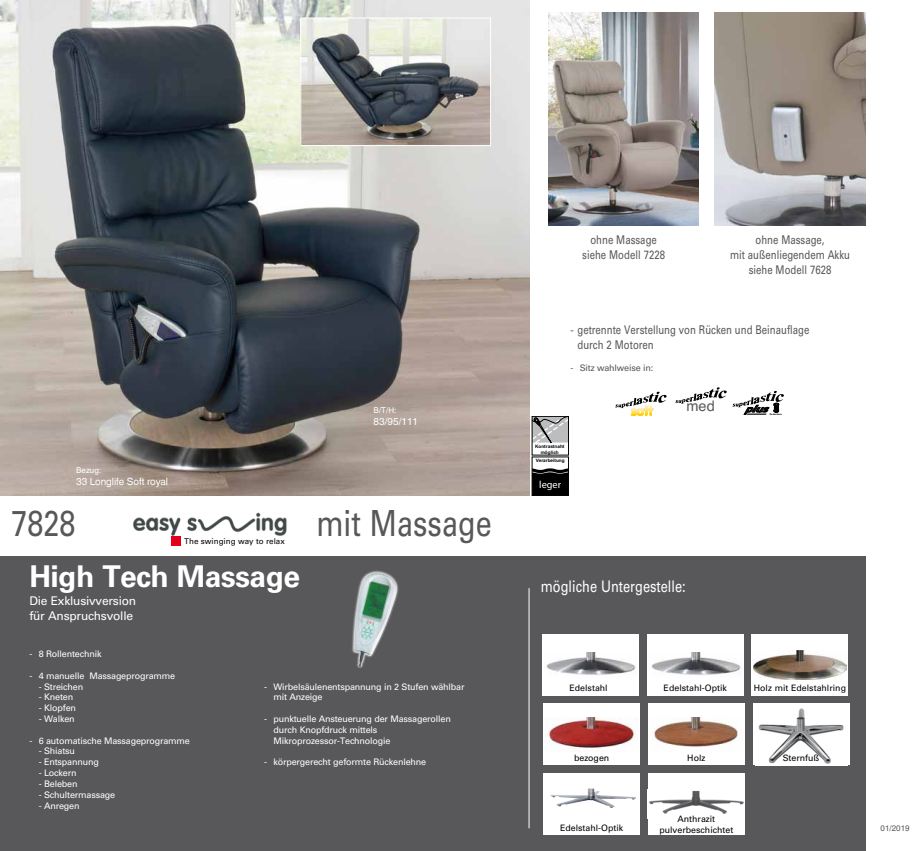
<style>
.page{position:relative;width:922px;height:851px;background:#fff}
.page>*{position:absolute;margin:0;border:0;box-sizing:border-box;transform-origin:0 0}
.t1{font:36px "Univers";color:#58585a;scale:.8 1}
.t2{font:700 30px "Univers";letter-spacing:-.02em;color:#fff}
.t3{font:16px "Univers";color:#fff;scale:.8 1}
.t4{font:14.5px "Helvetica";color:#58585a}
.t5{font:12px/15px "Univers";color:#58585a;text-align:center;scale:.8 1}
.t6{font:12px/14.4px "Univers";letter-spacing:-.02em;color:#fff}
.t7{font:10.3px "Myriad Pro";color:#fff}
.t8{font:italic 700 10.1px "Gill Sans";color:#000;scale:1.2 1}
.t9{font:10px "Helvetica World";color:#fff}
.t10{font:9px/10.8px "Univers";letter-spacing:-.02em;color:#fff}
.t11{font:9px "Univers";letter-spacing:-.02em;color:#58585a}
.t12{font:8.8px/10.6px "Univers";color:#000;text-align:center}
.t13{font:8px "Univers";color:#000}
.t14{font:8px "Helvetica World";color:#fff}
.t15{font:8px "Helvetica World";color:#58585a}
.t16{font:700 4.7px/5.6px "Arial";color:#000;text-align:center}
.t17{font:700 2.6px "Gill Sans";color:#000}
</style>
<div class="page">
<div style="left:0;top:556px;width:865px;height:294px;background:#58585a"></div>
<img style="left:548px;top:12px;width:150px;height:213px">
<img style="left:714px;top:12px;width:151px;height:213px">
<svg style="left:615px;top:391px;width:51px;height:17px"></svg>
<svg style="left:675px;top:387px;width:51px;height:17px"></svg>
<svg style="left:732px;top:391px;width:51px;height:24px"></svg>
<svg style="left:352px;top:570px;width:47px;height:98px"></svg>
<img style="left:354px;top:573px;width:43px;height:93px">
<img style="left:0;top:0;width:529px;height:496px">
<img style="left:302px;top:20px;width:187px;height:124px">
<div style="left:300px;top:18px;width:191px;height:128px;border:1px solid #fff"></div>
<hr style="left:528px;top:588px;width:1px;height:240px;background:#fff">
<img style="left:133px;top:512px;width:154px;height:24px">
<div style="left:171px;top:536px;width:10px;height:10px;background:#e2001a"></div>
<div style="left:542px;top:634px;width:97px;height:61px;background:#fff"></div>
<img style="left:547px;top:652px;width:89px;height:23px">
<div style="left:646px;top:634px;width:97px;height:61px;background:#fff"></div>
<img style="left:652px;top:652px;width:89px;height:23px">
<div style="left:751px;top:634px;width:97px;height:61px;background:#fff"></div>
<img style="left:753px;top:650px;width:92px;height:29px">
<div style="left:543px;top:703px;width:97px;height:62px;background:#fff"></div>
<img style="left:545px;top:717px;width:91px;height:33px">
<div style="left:543px;top:773px;width:97px;height:61px;background:#fff"></div>
<img style="left:550px;top:788px;width:86px;height:19px">
<div style="left:647px;top:703px;width:97px;height:62px;background:#fff"></div>
<img style="left:653px;top:717px;width:85px;height:30px">
<div style="left:647px;top:773px;width:97px;height:61px;background:#fff"></div>
<img style="left:649px;top:791px;width:95px;height:23px">
<div style="left:752px;top:703px;width:97px;height:62px;background:#fff"></div>
<img style="left:758px;top:708px;width:86px;height:56px">
<svg style="left:531px;top:416px;width:37px;height:37px"></svg>
<svg style="left:533px;top:468px;width:33px;height:26px"></svg>
<div style="left:531px;top:456px;width:37px;height:40px;border:1px solid #000"></div>
<p class="t14" style="left:76px;top:465px;width:26px">Bezug:</p>
<p class="t9" style="left:76px;top:475px;width:93px">33 Longlife Soft royal</p>
<h1 class="t1" style="left:11px;top:502px;width:82px">7828</h1>
<p class="t13" style="left:184px;top:537px;width:102px">The swinging way to relax</p>
<h2 class="t2" style="left:29px;top:559px;width:272px">High Tech Massage</h2>
<h3 class="t6" style="left:29px;top:593px;width:108px">Die Exklusivversion für Anspruchsvolle</h3>
<p class="t14" style="left:373px;top:405px;width:24px">B/T/H:</p>
<p class="t9" style="left:373px;top:415px;width:46px">83/95/111</p>
<h1 class="t1" style="left:316px;top:502px;width:221px">mit Massage</h1>
<p class="t10" style="left:29px;top:648px;width:74px">- 8 Rollentechnik</p>
<p class="t10" style="left:29px;top:670px;width:147px">- 4 manuelle Massageprogramme</p>
<p class="t10" style="left:39px;top:681px;width:46px">- Streichen</p>
<p class="t10" style="left:39px;top:691px;width:36px">- Kneten</p>
<p class="t10" style="left:39px;top:702px;width:39px">- Klopfen</p>
<p class="t10" style="left:39px;top:713px;width:38px">- Walken</p>
<p class="t10" style="left:29px;top:735px;width:162px">- 6 automatische Massageprogramme</p>
<p class="t10" style="left:39px;top:745px;width:38px">- Shiatsu</p>
<p class="t10" style="left:39px;top:756px;width:62px">- Entspannung</p>
<p class="t10" style="left:39px;top:767px;width:39px">- Lockern</p>
<p class="t10" style="left:39px;top:778px;width:40px">- Beleben</p>
<p class="t10" style="left:39px;top:789px;width:78px">- Schultermassage</p>
<p class="t10" style="left:39px;top:799px;width:42px">- Anregen</p>
<p class="t10" style="left:273px;top:681px;width:192px;text-indent:-9px">- Wirbelsäulenentspannung in 2 Stufen wählbar mit Anzeige</p>
<p class="t10" style="left:273px;top:713px;width:179px;text-indent:-9px">- punktuelle Ansteuerung der Massagerollen durch Knopfdruck mittels<br>Mikroprozessor-Technologie</p>
<p class="t10" style="left:264px;top:756px;width:163px">- körpergerecht geformte Rückenlehne</p>
<h3 class="t5" style="left:582px;top:232px;width:105px">ohne Massage siehe Modell 7228</h3>
<h3 class="t5" style="left:729px;top:232px;width:152px">ohne Massage,<br>mit außenliegendem Akku siehe Modell 7628</h3>
<h3 class="t5" style="left:577px;top:322px;width:291px;text-align:left;text-indent:-7px">- getrennte Verstellung von Rücken und Beinauflage durch 2 Motoren</h3>
<p class="t11" style="left:570px;top:362px;width:84px">- Sitz wahlweise in:</p>
<h3 class="t4" style="left:686px;top:395px;width:30px">med</h3>
<p class="t8" style="left:744px;top:402px;width:26px">plus</p>
<p class="t17" style="left:769px;top:412px;width:14px">Federkern</p>
<p class="t16" style="left:535px;top:443px;width:31px">Kontrastnaht möglich</p>
<p class="t7" style="left:539px;top:478px;width:23px">leger</p>
<p class="t16" style="left:536px;top:458px;width:30px">Verarbeitung</p>
<h3 class="t3" style="left:540px;top:577px;width:182px">mögliche Untergestelle:</h3>
<p class="t12" style="left:569px;top:682px;width:40px">Edelstahl</p>
<p class="t12" style="left:663px;top:682px;width:65px">Edelstahl-Optik</p>
<p class="t12" style="left:753px;top:682px;width:94px">Holz mit Edelstahlring</p>
<p class="t12" style="left:574px;top:752px;width:37px">bezogen</p>
<p class="t12" style="left:560px;top:822px;width:65px">Edelstahl-Optik</p>
<p class="t12" style="left:687px;top:752px;width:20px">Holz</p>
<p class="t12" style="left:659px;top:813px;width:75px">Anthrazit pulverbeschichtet</p>
<p class="t12" style="left:782px;top:752px;width:38px">Sternfuß</p>
<p class="t15" style="left:880px;top:823px;width:30px">01/2019</p>
</div>
